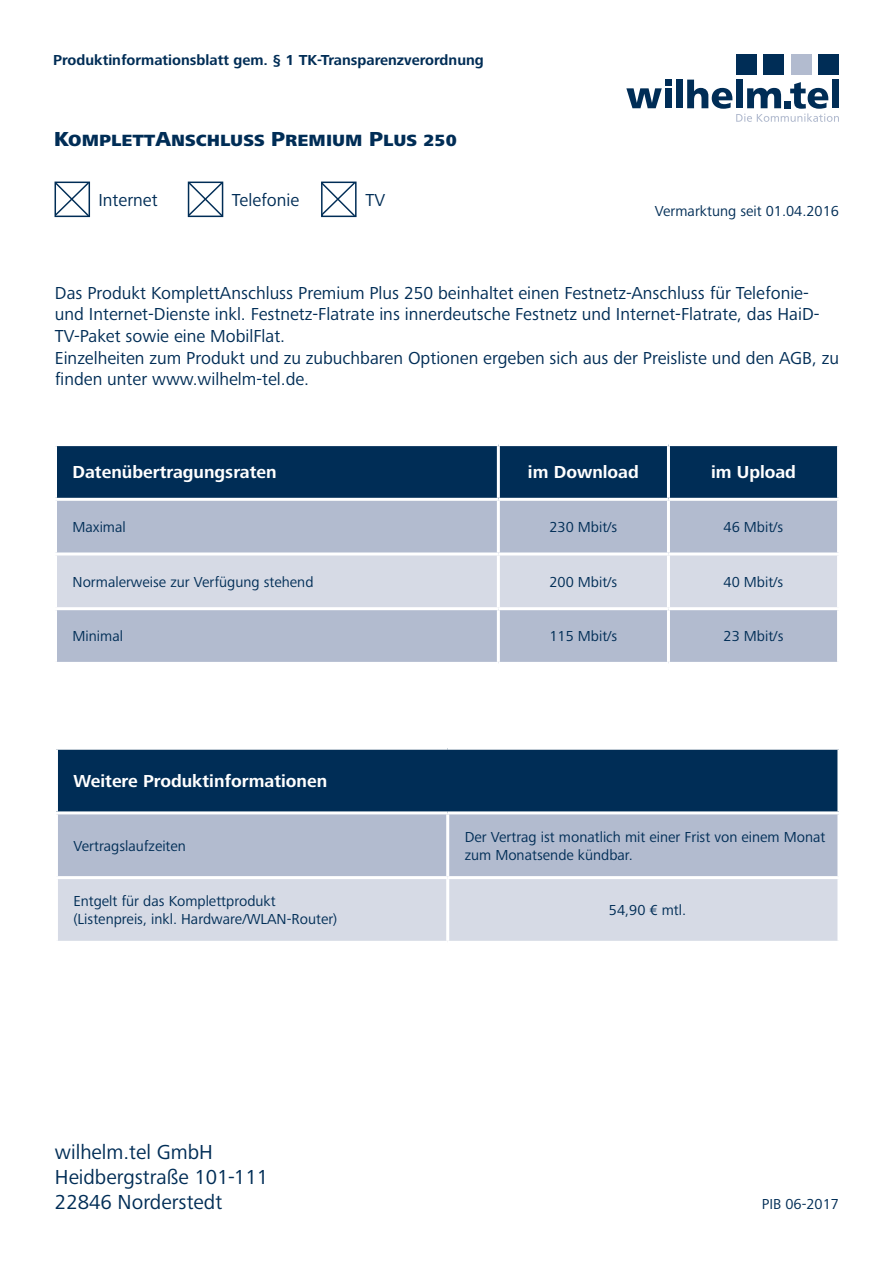
<style>
.page{position:relative;width:893px;height:1263px;background:#fff}
.page>*{position:absolute;margin:0;border:0;box-sizing:border-box;transform-origin:0 0}
.t1{font:21px/25.2px "Frutiger Nextfor SNS";color:#002d56}
.t2{font:800 21px "Frutiger Nextfor SNS";color:#002d56}
.t3{font:18px/21.6px "Frutiger Nextfor SNS";color:#002d56}
.t4{font:700 18px "Frutiger Nextfor SNS";color:#fff}
.t5{font:15px/18px "Frutiger Nextfor SNS";color:#002d56}
.t6{font:700 15px "Frutiger Nextfor SNS";color:#002d56}
</style>
<div class="page">
<div style="left:736px;top:54px;width:21px;height:21px;background:#002d56"></div>
<div style="left:763px;top:54px;width:21px;height:21px;background:#002d56"></div>
<div style="left:791px;top:54px;width:20px;height:21px;background:#b2bbcf"></div>
<div style="left:818px;top:54px;width:21px;height:21px;background:#002d56"></div>
<div style="left:665px;top:80px;width:7px;height:6px;background:#002d56"></div>
<svg style="left:626px;top:88px;width:36px;height:20px"></svg>
<div style="left:665px;top:88px;width:7px;height:20px;background:#002d56"></div>
<div style="left:676px;top:80px;width:7px;height:28px;background:#002d56"></div>
<svg style="left:687px;top:80px;width:152px;height:42px"></svg>
<svg style="left:54px;top:181px;width:37px;height:37px"></svg>
<svg style="left:187px;top:181px;width:37px;height:37px"></svg>
<svg style="left:321px;top:181px;width:36px;height:37px"></svg>
<div style="left:57px;top:446px;width:780px;height:52px;background:#002d56"></div>
<div style="left:57px;top:501px;width:780px;height:161px;background:#b2bbcf"></div>
<div style="left:57px;top:555px;width:780px;height:52px;background:#d6dae5"></div>
<hr style="left:497px;top:446px;width:3px;height:52px;background:#fff">
<hr style="left:667px;top:446px;width:3px;height:52px;background:#fff">
<hr style="left:497px;top:501px;width:3px;height:51px;background:#fff">
<hr style="left:667px;top:501px;width:3px;height:51px;background:#fff">
<hr style="left:54px;top:552px;width:444px;height:3px;background:#fff">
<hr style="left:498px;top:552px;width:170px;height:3px;background:#fff">
<hr style="left:497px;top:555px;width:3px;height:52px;background:#fff">
<hr style="left:668px;top:552px;width:172px;height:3px;background:#fff">
<hr style="left:667px;top:555px;width:3px;height:52px;background:#fff">
<hr style="left:54px;top:607px;width:444px;height:3px;background:#fff">
<hr style="left:498px;top:607px;width:170px;height:3px;background:#fff">
<hr style="left:497px;top:610px;width:3px;height:52px;background:#fff">
<hr style="left:668px;top:607px;width:172px;height:3px;background:#fff">
<hr style="left:667px;top:610px;width:3px;height:52px;background:#fff">
<div style="left:56px;top:748px;width:783px;height:65px;background:#002d56"></div>
<div style="left:58px;top:814px;width:779px;height:62px;background:#b2bbcf"></div>
<div style="left:58px;top:879px;width:779px;height:62px;background:#d6dae5"></div>
<hr style="left:55px;top:747px;width:393px;height:3px;background:#fff">
<hr style="left:55px;top:750px;width:3px;height:61px;background:#fff">
<hr style="left:448px;top:747px;width:392px;height:3px;background:#fff">
<hr style="left:837px;top:750px;width:3px;height:61px;background:#fff">
<hr style="left:55px;top:811px;width:393px;height:3px;background:#fff">
<hr style="left:448px;top:811px;width:392px;height:3px;background:#fff">
<hr style="left:446px;top:814px;width:3px;height:62px;background:#fff">
<hr style="left:446px;top:879px;width:3px;height:62px;background:#fff">
<p class="t6" style="left:53px;top:51px;width:432px">Produktinformationsblatt gem. § 1 TK-Transparenzverordnung</p>
<p class="t2" style="left:54px;top:127px;width:404px">KomplettAnschluss Premium Plus 250</p>
<p class="t3" style="left:98px;top:190px;width:61px">Internet</p>
<p class="t3" style="left:232px;top:190px;width:69px">Telefonie</p>
<p class="t3" style="left:365px;top:190px;width:21px">TV</p>
<p class="t5" style="left:655px;top:203px;width:186px">Vermarktung seit 01.04.2016</p>
<p class="t3" style="left:55px;top:282px;width:785px">Das Produkt KomplettAnschluss Premium Plus 250 beinhaltet einen Festnetz-Anschluss für Telefonie&shy;und Internet-Dienste inkl. Festnetz-Flatrate ins innerdeutsche Festnetz und Internet-Flatrate, das HaiD-TV-Paket sowie eine MobilFlat.<br>Einzelheiten zum Produkt und zu zubuchbaren Optionen ergeben sich aus der Preisliste und den AGB, zu finden unter www.wilhelm-tel.de.</p>
<p class="t4" style="left:73px;top:462px;width:206px">Datenübertragungsraten</p>
<p class="t4" style="left:528px;top:462px;width:112px">im Download</p>
<p class="t4" style="left:711px;top:462px;width:87px">im Upload</p>
<p class="t5" style="left:73px;top:518px;width:55px">Maximal</p>
<p class="t5" style="left:549px;top:518px;width:70px">230 Mbit/s</p>
<p class="t5" style="left:724px;top:518px;width:61px">46 Mbit/s</p>
<p class="t5" style="left:73px;top:573px;width:243px">Normalerweise zur Verfügung stehend</p>
<p class="t5" style="left:549px;top:573px;width:70px">200 Mbit/s</p>
<p class="t5" style="left:724px;top:573px;width:61px">40 Mbit/s</p>
<p class="t5" style="left:73px;top:628px;width:52px">Minimal</p>
<p class="t5" style="left:549px;top:628px;width:70px">115 Mbit/s</p>
<p class="t5" style="left:724px;top:628px;width:61px">23 Mbit/s</p>
<p class="t4" style="left:73px;top:771px;width:255px">Weitere Produktinformationen</p>
<p class="t5" style="left:73px;top:837px;width:114px">Vertragslaufzeiten</p>
<p class="t5" style="left:465px;top:828px;width:362px">Der Vertrag ist monatlich mit einer Frist von einem Monat zum Monatsende kündbar.</p>
<p class="t5" style="left:73px;top:893px;width:265px">Entgelt für das Komplettprodukt (Listenpreis, inkl. Hardware/WLAN-Router)</p>
<p class="t5" style="left:609px;top:902px;width:79px">54,90 € mtl.</p>
<p class="t1" style="left:55px;top:1140px;width:215px">wilhelm.tel GmbH<br>Heidbergstraße 101-111<br>22846 Norderstedt</p>
<p class="t5" style="left:762px;top:1195px;width:79px">PIB 06-2017</p>
</div>
